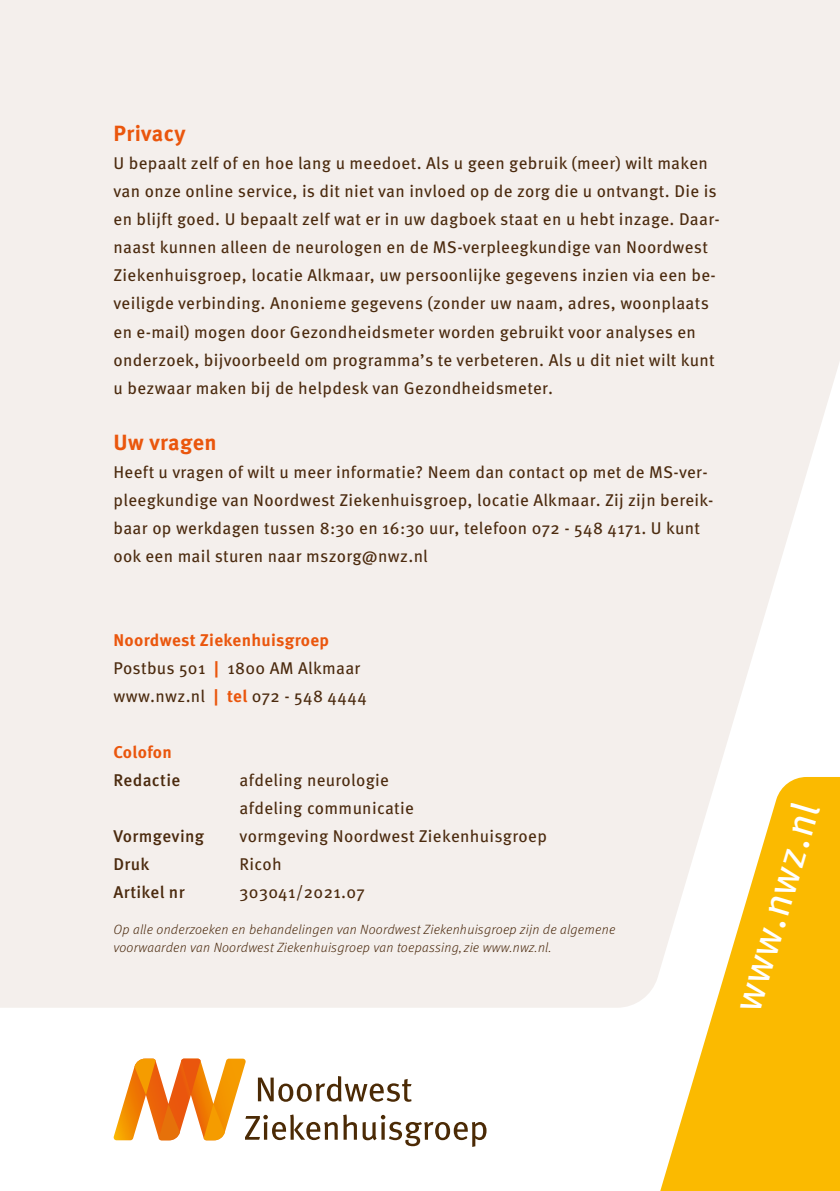
<style>
.page{position:relative;width:840px;height:1191px;background:#fff}
.page>*{position:absolute;margin:0;border:0;box-sizing:border-box;transform-origin:0 0}
.t1{font:40px "Meta Pro";color:#fff}
.t2{font:700 22px "Meta Pro";letter-spacing:.015em;color:#ea560d}
.t3{font:17px/28px "Meta Pro";letter-spacing:.02em;color:#4b2a0e}
.t4{font:500 17px "Meta Pro";letter-spacing:.02em;color:#4b2a0e}
.t5{font:700 17px "Meta Pro";letter-spacing:.02em;color:#ea560d}
.t6{font:italic 300 13.4px/18px "Meta Pro";letter-spacing:.02em;color:#4b2a0e}
.s1{font-weight:700;color:#ea560d}
</style>
<div class="page">
<div style="left:0;top:0;width:839px;height:1007px;background:#f4efec"></div>
<svg style="left:113px;top:1058px;width:373px;height:89px"></svg>
<svg style="left:658px;top:777px;width:181px;height:414px;fill:#fbba00"></svg>
<p class="t2" style="left:113px;top:117px;width:74px">Privacy</p>
<p class="t3" style="left:113px;top:148px;width:607px">U bepaalt zelf of en hoe lang u meedoet. Als u geen gebruik (meer) wilt maken van onze online service, is dit niet van invloed op de zorg die u ontvangt. Die is en blijft goed. U bepaalt zelf wat er in uw dagboek staat en u hebt inzage. Daar&shy;naast kunnen alleen de neurologen en de MS-verpleegkundige van Noordwest Ziekenhuisgroep, locatie Alkmaar, uw persoonlijke gegevens inzien via een be&shy;veiligde verbinding. Anonieme gegevens (zonder uw naam, adres, woonplaats en e-mail) mogen door Gezondheidsmeter worden gebruikt voor analyses en onderzoek, bijvoorbeeld om programma’s te verbeteren. Als u dit niet wilt kunt u bezwaar maken bij de helpdesk van Gezondheidsmeter.</p>
<p class="t2" style="left:113px;top:425px;width:105px">Uw vragen</p>
<p class="t3" style="left:113px;top:456px;width:601px">Heeft u vragen of wilt u meer informatie? Neem dan contact op met de MS-ver&shy;pleegkundige van Noordwest Ziekenhuisgroep, locatie Alkmaar. Zij zijn bereik&shy;baar op werkdagen tussen 8:30 en 16:30 uur, telefoon 072 - 548 4171. U kunt ook een mail sturen naar mszorg@nwz.nl</p>
<p class="t3" style="left:113px;top:624px;width:255px"><span class="s1">Noordwest Ziekenhuisgroep<br></span>Postbus 501 <span class="s1">|</span> 1800 AM Alkmaar www.nwz.nl <span class="s1">| tel</span> 072 - 548 4444</p>
<p class="t5" style="left:113px;top:738px;width:60px">Colofon</p>
<p class="t4" style="left:113px;top:766px;width:68px">Redactie</p>
<p class="t3" style="left:239px;top:764px;width:176px">afdeling neurologie afdeling communicatie</p>
<p class="t4" style="left:113px;top:822px;width:92px">Vormgeving</p>
<p class="t3" style="left:239px;top:820px;width:308px">vormgeving Noordwest Ziekenhuisgroep</p>
<p class="t4" style="left:113px;top:850px;width:37px">Druk</p>
<p class="t3" style="left:239px;top:848px;width:44px">Ricoh</p>
<p class="t4" style="left:113px;top:878px;width:73px">Artikel nr</p>
<p class="t3" style="left:239px;top:876px;width:127px">303041/2021.07</p>
<p class="t6" style="left:113px;top:919px;width:503px">Op alle onderzoeken en behandelingen van Noordwest Ziekenhuisgroep zijn de algemene voorwaarden van Noordwest Ziekenhuisgroep van toepassing, zie www.nwz.nl.</p>
<h1 class="t1" style="left:716px;top:1002px;width:217px;rotate:-74deg">www.nwz.nl</h1>
</div>
